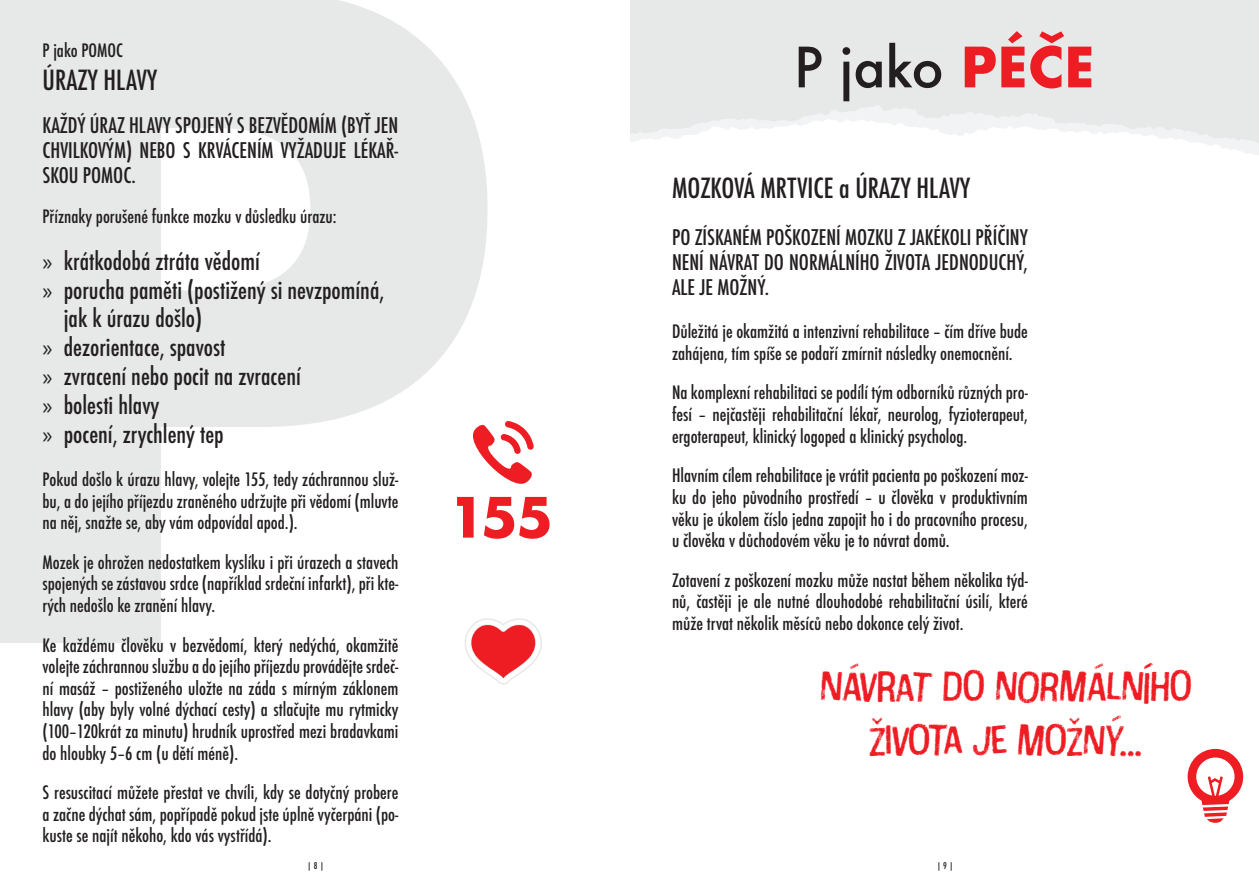
<style>
.page{position:relative;width:1259px;height:893px;background:#fff}
.page>*{position:absolute;margin:0;border:0;box-sizing:border-box;transform-origin:0 0}
.t1{font:500 54px "Futura";color:#231f20}
.t2{font:45px/54px "Cotton";color:#ee1d23;text-align:center}
.t3{font:500 condensed 27px "Futura";color:#231f20}
.t4{font:500 condensed 24px "Futura";color:#231f20}
.t5{font:500 condensed 21px/25.2px "Futura";color:#231f20;text-align:justify}
.t6{font:500 condensed 18px/21.6px "Futura";color:#231f20;text-align:justify}
.t7{font:500 condensed 9px "Futura";color:#231f20}
.s1{font-family:"Myriad Pro";font-weight:400;font-stretch:normal}
.s2{font-weight:700;color:#ee1d23}
</style>
<div class="page">
<div style="left:630px;top:0;width:629px;height:105px;background:#e7e9e8"></div>
<svg style="left:630px;top:105px;width:629px;height:50px"></svg>
<svg style="left:0;top:0;width:487px;height:643px;fill:#e7e9e8"></svg>
<svg style="left:1187px;top:749px;width:56px;height:74px"></svg>
<svg style="left:471px;top:421px;width:63px;height:65px"></svg>
<svg style="left:457px;top:497px;width:92px;height:42px"></svg>
<svg style="left:462px;top:618px;width:80px;height:67px"></svg>
<p class="t6" style="left:43px;top:40px;width:82px">P jako POMOC</p>
<h3 class="t3" style="left:43px;top:63px;width:116px">ÚRAZY HLAVY</h3>
<p class="t5" style="left:43px;top:113px;width:357px">KAŽDÝ ÚRAZ HLAVY SPOJENÝ S BEZVĚDOMÍM (BYŤ JEN CHVILKOVÝM) NEBO S KRVÁCENÍM VYŽADUJE LÉKAŘ-SKOU POMOC.</p>
<p class="t6" style="left:43px;top:206px;width:296px">Příznaky porušené funkce mozku v důsledku úrazu:</p>
<h3 class="t4" style="left:43px;top:246px;width:219px"><span class="s1">»</span> krátkodobá ztráta vědomí</h3>
<h3 class="t4" style="left:43px;top:274px;width:343px"><span class="s1">»</span> porucha paměti (postižený si nevzpomíná,</h3>
<h3 class="t4" style="left:64px;top:303px;width:140px">jak k úrazu došlo)</h3>
<h3 class="t4" style="left:43px;top:332px;width:185px"><span class="s1">»</span> dezorientace, spavost</h3>
<h3 class="t4" style="left:43px;top:361px;width:260px"><span class="s1">»</span> zvracení nebo pocit na zvracení</h3>
<h3 class="t4" style="left:43px;top:390px;width:118px"><span class="s1">»</span> bolesti hlavy</h3>
<h3 class="t4" style="left:43px;top:418px;width:183px"><span class="s1">»</span> pocení, zrychlený tep</h3>
<p class="t6" style="left:43px;top:469px;width:357px">Pokud došlo k úrazu hlavy, volejte 155, tedy záchrannou služ&shy;bu, a do jejího příjezdu zraněného udržujte při vědomí (mluvte na něj, snažte se, aby vám odpovídal apod.).</p>
<p class="t6" style="left:43px;top:551px;width:357px">Mozek je ohrožen nedostatkem kyslíku i při úrazech a stavech spojených se zástavou srdce (například srdeční infarkt), při kte&shy;rých nedošlo ke zranění hlavy.</p>
<p class="t6" style="left:43px;top:634px;width:357px">Ke každému člověku v bezvědomí, který nedýchá, okamžitě volejte záchrannou službu a do jejího příjezdu provádějte srdeč&shy;ní masáž – postiženého uložte na záda s mírným záklonem hlavy (aby byly volné dýchací cesty) a stlačujte mu rytmicky (100–120krát za minutu) hrudník uprostřed mezi bradavkami do hloubky 5–6 cm (u dětí méně).</p>
<p class="t6" style="left:43px;top:782px;width:357px">S resuscitací můžete přestat ve chvíli, kdy se dotyčný probere a začne dýchat sám, popřípadě pokud jste úplně vyčerpáni (po&shy;kuste se najít někoho, kdo vás vystřídá).</p>
<h1 class="t1" style="left:794px;top:30px;width:302px">P jako <span class="s2">PÉČE</span></h1>
<h3 class="t3" style="left:672px;top:171px;width:299px">MOZKOVÁ MRTVICE a ÚRAZY HLAVY</h3>
<p class="t5" style="left:672px;top:224px;width:357px">PO ZÍSKANÉM POŠKOZENÍ MOZKU Z JAKÉKOLI PŘÍČINY NENÍ NÁVRAT DO NORMÁLNÍHO ŽIVOTA JEDNODUCHÝ, ALE JE MOŽNÝ.</p>
<p class="t6" style="left:672px;top:321px;width:357px">Důležitá je okamžitá a intenzivní rehabilitace – čím dříve bude zahájena, tím spíše se podaří zmírnit následky onemocnění.</p>
<p class="t6" style="left:672px;top:382px;width:357px">Na komplexní rehabilitaci se podílí tým odborníků různých pro&shy;fesí – nejčastěji rehabilitační lékař, neurolog, fyzioterapeut, ergoterapeut, klinický logoped a klinický psycholog.</p>
<p class="t6" style="left:672px;top:465px;width:357px">Hlavním cílem rehabilitace je vrátit pacienta po poškození moz&shy;ku do jeho původního prostředí – u člověka v produktivním věku je úkolem číslo jedna zapojit ho i do pracovního procesu, u člověka v důchodovém věku je to návrat domů.</p>
<p class="t6" style="left:672px;top:569px;width:357px">Zotavení z poškození mozku může nastat během několika týd&shy;nů, častěji je ale nutné dlouhodobé rehabilitační úsilí, které může trvat několik měsíců nebo dokonce celý život.</p>
<h2 class="t2" style="left:819px;top:659px;width:373px">NÁVRAT DO NORMÁLNÍHO<br>ŽIVOTA JE MOŽNÝ...</h2>
<p class="t7" style="left:307px;top:860px;width:19px">| 8 |</p>
<p class="t7" style="left:936px;top:860px;width:19px">| 9 |</p>
</div>
